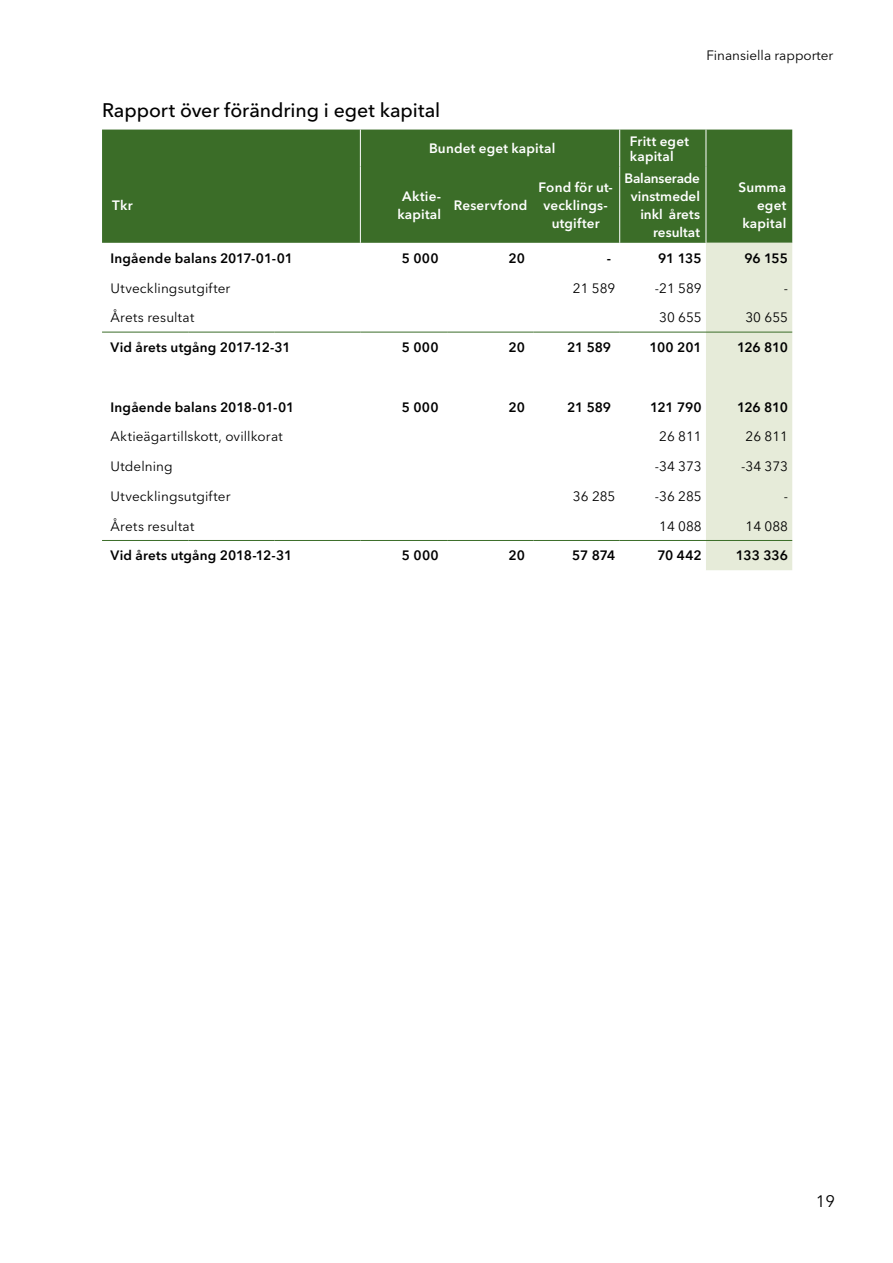
<style>
.page{position:relative;width:893px;height:1263px;background:#fff}
.page>*{position:absolute;margin:0;border:0;box-sizing:border-box;transform-origin:0 0}
.t1{font:500 19.5px "Avenir Next LT Pro";letter-spacing:-.005em;color:#000}
.t2{font:16.5px "Avenir Next LT Pro";color:#000}
.t3{font:13.5px "Avenir Next LT Pro";letter-spacing:.005em;color:#000}
.t4{font:600 13.5px "Avenir Next LT Pro";letter-spacing:.005em;color:#000}
.t5{font:600 13.5px/18px "Avenir Next LT Pro";letter-spacing:.015em;color:#fff;text-align:center}
</style>
<div class="page">
<div style="left:102px;top:130px;width:690px;height:113px;background:#3b6d28"></div>
<div style="left:706px;top:243px;width:86px;height:327px;background:#e6ebd9"></div>
<hr style="left:102px;top:332px;width:86px;height:1px;background:#3b6d28">
<hr style="left:188px;top:332px;width:87px;height:1px;background:#3b6d28">
<hr style="left:275px;top:332px;width:85px;height:1px;background:#3b6d28">
<hr style="left:360px;top:332px;width:87px;height:1px;background:#3b6d28">
<hr style="left:447px;top:332px;width:86px;height:1px;background:#3b6d28">
<hr style="left:533px;top:332px;width:87px;height:1px;background:#3b6d28">
<hr style="left:620px;top:332px;width:86px;height:1px;background:#3b6d28">
<hr style="left:706px;top:332px;width:86px;height:1px;background:#3b6d28">
<hr style="left:102px;top:540px;width:86px;height:1px;background:#3b6d28">
<hr style="left:188px;top:540px;width:87px;height:1px;background:#3b6d28">
<hr style="left:275px;top:540px;width:85px;height:1px;background:#3b6d28">
<hr style="left:360px;top:540px;width:87px;height:1px;background:#3b6d28">
<hr style="left:447px;top:540px;width:86px;height:1px;background:#3b6d28">
<hr style="left:533px;top:540px;width:87px;height:1px;background:#3b6d28">
<hr style="left:620px;top:540px;width:86px;height:1px;background:#3b6d28">
<hr style="left:706px;top:540px;width:86px;height:1px;background:#3b6d28">
<hr style="left:706px;top:167px;width:1px;height:76px;background:#fff">
<hr style="left:360px;top:130px;width:1px;height:37px;background:#fff">
<hr style="left:619px;top:130px;width:1px;height:37px;background:#fff">
<hr style="left:360px;top:167px;width:1px;height:76px;background:#fff">
<hr style="left:619px;top:167px;width:1px;height:76px;background:#fff">
<hr style="left:706px;top:130px;width:1px;height:37px;background:#fff">
<p class="t3" style="left:706px;top:47px;width:128px">Finansiella rapporter</p>
<h1 class="t1" style="left:102px;top:98px;width:340px">Rapport över förändring i eget kapital</h1>
<p class="t5" style="left:429px;top:139px;width:128px">Bundet eget kapital</p>
<p class="t5" style="left:630px;top:133px;width:61px;line-height:15px;text-align:left">Fritt eget kapital</p>
<p class="t5" style="left:112px;top:196px;width:22px">Tkr</p>
<p class="t5" style="left:397px;top:187px;width:45px">Aktie&shy;kapital</p>
<p class="t5" style="left:454px;top:196px;width:75px">Reservfond</p>
<p class="t5" style="left:538px;top:178px;width:76px">Fond för ut&shy;vecklings&shy;utgifter</p>
<p class="t5" style="left:624px;top:169px;width:77px;text-align:right">Balanserade vinstmedel inkl årets resultat</p>
<p class="t5" style="left:738px;top:178px;width:49px;text-align:right">Summa eget kapital</p>
<p class="t4" style="left:111px;top:250px;width:184px">Ingående balans 2017-01-01</p>
<p class="t4" style="left:402px;top:250px;width:38px">5 000</p>
<p class="t4" style="left:508px;top:250px;width:18px">20</p>
<p class="t4" style="left:607px;top:250px;width:6px">-</p>
<p class="t4" style="left:658px;top:250px;width:45px">91 135</p>
<p class="t4" style="left:744px;top:250px;width:45px">96 155</p>
<p class="t3" style="left:111px;top:280px;width:121px">Utvecklingsutgifter</p>
<p class="t3" style="left:573px;top:280px;width:44px">21 589</p>
<p class="t3" style="left:655px;top:280px;width:48px">-21 589</p>
<p class="t3" style="left:784px;top:280px;width:6px">-</p>
<p class="t3" style="left:111px;top:309px;width:85px">Årets resultat</p>
<p class="t3" style="left:659px;top:309px;width:44px">30 655</p>
<p class="t3" style="left:745px;top:309px;width:44px">30 655</p>
<p class="t4" style="left:111px;top:339px;width:182px">Vid årets utgång 2017-12-31</p>
<p class="t4" style="left:402px;top:339px;width:38px">5 000</p>
<p class="t4" style="left:508px;top:339px;width:18px">20</p>
<p class="t4" style="left:567px;top:339px;width:46px">21 589</p>
<p class="t4" style="left:649px;top:339px;width:54px">100 201</p>
<p class="t4" style="left:737px;top:339px;width:52px">126 810</p>
<p class="t4" style="left:111px;top:399px;width:185px">Ingående balans 2018-01-01</p>
<p class="t4" style="left:402px;top:399px;width:38px">5 000</p>
<p class="t4" style="left:508px;top:399px;width:18px">20</p>
<p class="t4" style="left:567px;top:399px;width:46px">21 589</p>
<p class="t4" style="left:650px;top:399px;width:53px">121 790</p>
<p class="t4" style="left:737px;top:399px;width:52px">126 810</p>
<p class="t3" style="left:111px;top:429px;width:174px">Aktieägartillskott, ovillkorat</p>
<p class="t3" style="left:659px;top:429px;width:44px">26 811</p>
<p class="t3" style="left:745px;top:429px;width:44px">26 811</p>
<p class="t3" style="left:111px;top:458px;width:64px">Utdelning</p>
<p class="t3" style="left:655px;top:458px;width:48px">-34 373</p>
<p class="t3" style="left:741px;top:458px;width:48px">-34 373</p>
<p class="t3" style="left:111px;top:488px;width:121px">Utvecklingsutgifter</p>
<p class="t3" style="left:573px;top:488px;width:44px">36 285</p>
<p class="t3" style="left:655px;top:488px;width:48px">-36 285</p>
<p class="t3" style="left:784px;top:488px;width:6px">-</p>
<p class="t3" style="left:111px;top:518px;width:85px">Årets resultat</p>
<p class="t3" style="left:659px;top:518px;width:44px">14 088</p>
<p class="t3" style="left:745px;top:518px;width:44px">14 088</p>
<p class="t4" style="left:111px;top:547px;width:183px">Vid årets utgång 2018-12-31</p>
<p class="t4" style="left:402px;top:547px;width:38px">5 000</p>
<p class="t4" style="left:508px;top:547px;width:18px">20</p>
<p class="t4" style="left:572px;top:547px;width:45px">57 874</p>
<p class="t4" style="left:657px;top:547px;width:46px">70 442</p>
<p class="t4" style="left:736px;top:547px;width:54px">133 336</p>
<p class="t2" style="left:816px;top:1192px;width:21px">19</p>
</div>
